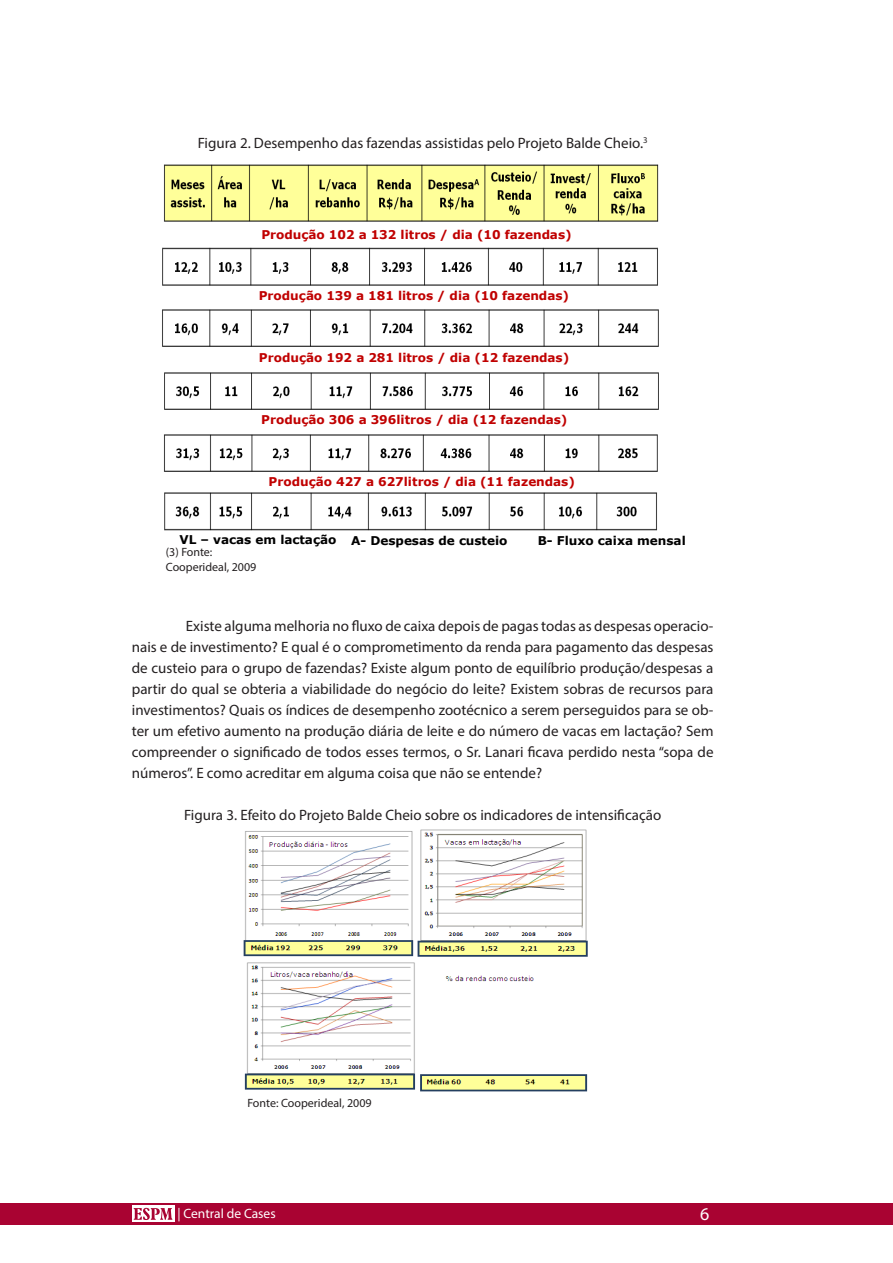
<style>
.page{position:relative;width:893px;height:1263px;background:#fff}
.page>*{position:absolute;margin:0;border:0;box-sizing:border-box;transform-origin:0 0}
.t1{font:18px "Myriad Pro";color:#fff}
.corpotexto{font:15px/21px "Myriad Pro";color:#231f20;text-align:justify}
.t2{font:13.5px "Myriad Pro";color:#fff}
.t3{font:700 12px "Verdana";color:#c00000}
.t4{font:700 12px "Verdana";color:#000}
.notas{font:12px/14.4px "Myriad Pro";color:#231f20}
</style>
<div class="page">
<div style="left:0;top:1203px;width:893px;height:22px;background:#a90332"></div>
<div style="left:132px;top:1206px;width:42px;height:16px;background:#fff"></div>
<svg style="left:134px;top:1208px;width:38px;height:12px"></svg>
<img style="left:243px;top:829px;width:345px;height:262px">
<img style="left:163px;top:164px;width:496px;height:58px">
<img style="left:162px;top:247px;width:496px;height:39px">
<img style="left:162px;top:309px;width:497px;height:38px">
<img style="left:164px;top:372px;width:495px;height:38px">
<img style="left:163px;top:434px;width:495px;height:38px">
<img style="left:164px;top:492px;width:494px;height:39px">
<p class="corpotexto" style="left:198px;top:133px;width:451px">Figura 2. Desempenho das fazendas assistidas pelo Projeto Balde Cheio.<sup>3</sup></p>
<p class="t3" style="left:261px;top:226px;width:312px">Produção 102 a 132 litros / dia (10 fazendas)</p>
<p class="t3" style="left:259px;top:287px;width:312px">Produção 139 a 181 litros / dia (10 fazendas)</p>
<p class="t3" style="left:259px;top:349px;width:312px">Produção 192 a 281 litros / dia (12 fazendas)</p>
<p class="t3" style="left:261px;top:411px;width:308px">Produção 306 a 396litros / dia (12 fazendas)</p>
<p class="t3" style="left:269px;top:473px;width:308px">Produção 427 a 627litros / dia (11 fazendas)</p>
<p class="t4" style="left:179px;top:532px;width:159px">VL – vacas em lactação</p>
<p class="notas" style="left:166px;top:545px;width:92px">(3) Fonte:<br>Cooperideal, 2009</p>
<p class="t4" style="left:351px;top:532px;width:158px">A- Despesas de custeio</p>
<p class="t4" style="left:538px;top:532px;width:150px">B- Fluxo caixa mensal</p>
<p class="corpotexto" style="left:132px;top:616px;width:583px;text-indent:54px">Existe alguma melhoria no fluxo de caixa depois de pagas todas as despesas operacio&shy;nais e de investimento? E qual é o comprometimento da renda para pagamento das despesas de custeio para o grupo de fazendas? Existe algum ponto de equilíbrio produção/despesas a partir do qual se obteria a viabilidade do negócio do leite? Existem sobras de recursos para investimentos? Quais os índices de desempenho zootécnico a serem perseguidos para se ob&shy;ter um efetivo aumento na produção diária de leite e do número de vacas em lactação? Sem compreender o significado de todos esses termos, o Sr. Lanari ficava perdido nesta “sopa de números”. E como acreditar em alguma coisa que não se entende?</p>
<p class="corpotexto" style="left:184px;top:805px;width:479px">Figura 3. Efeito do Projeto Balde Cheio sobre os indicadores de intensificação</p>
<p class="notas" style="left:247px;top:1096px;width:126px">Fonte: Cooperideal, 2009</p>
<p class="t2" style="left:177px;top:1205px;width:100px">| Central de Cases</p>
<p class="t1" style="left:700px;top:1203px;width:11px">6</p>
</div>
